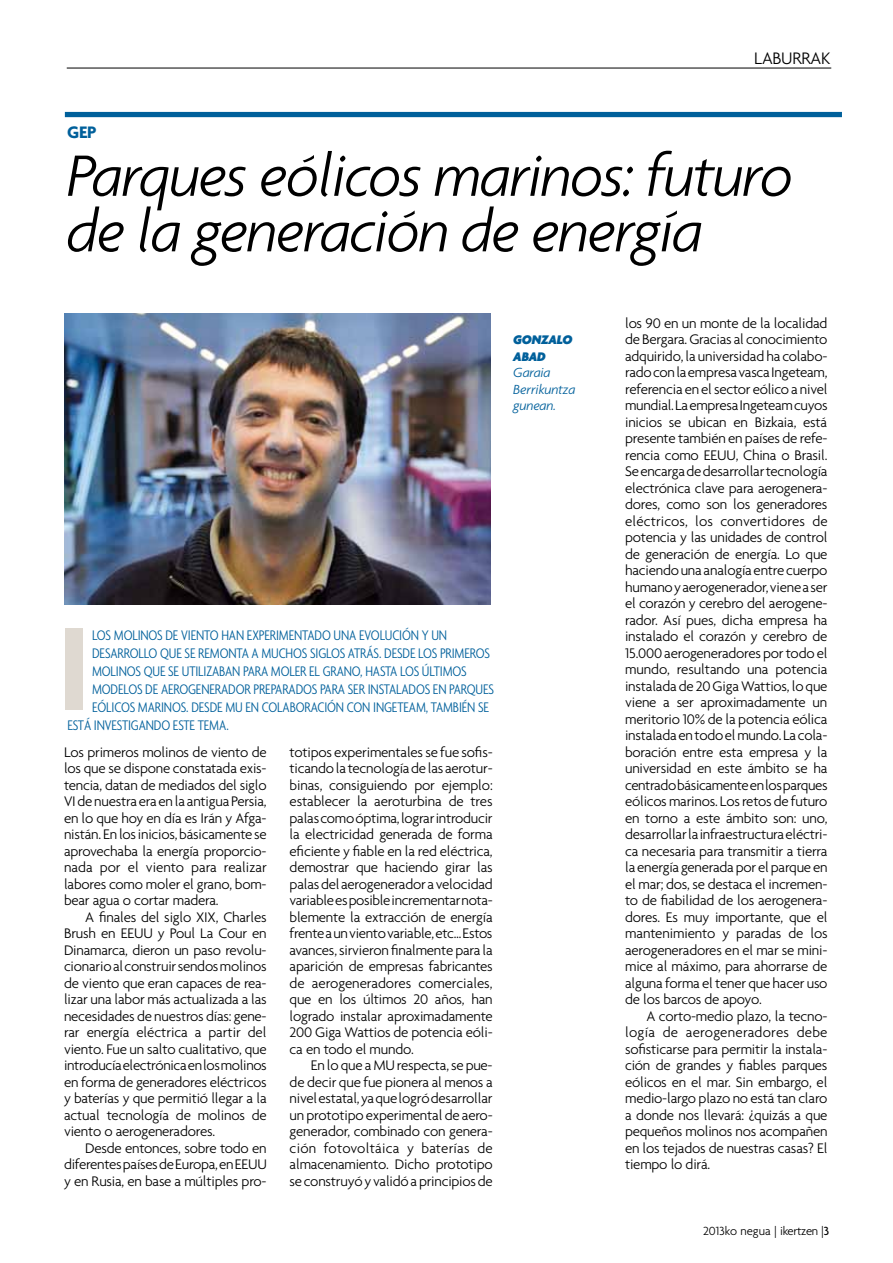
<style>
.page{position:relative;width:893px;height:1263px;background:#fff}
.page>*{position:absolute;margin:0;border:0;box-sizing:border-box;transform-origin:0 0}
.t1{font:italic 300 63px/55.5px "Agenda";letter-spacing:-.03em;color:#000}
.t2{font:300 18px "Agenda";letter-spacing:-.02em;color:#000}
.t3{font:700 18px "Agenda";color:#00609b}
.t4{font:300 15px/16.5px "Agenda";letter-spacing:-.015em;color:#000;text-align:justify}
.t5{font:300 condensed 15px/18px "Agenda";letter-spacing:-.01em;color:#00609b}
.t6{font:italic 300 14.25px/16.5px "Agenda";letter-spacing:-.015em;color:#00609b}
.t7{font:italic 900 13.5px/16.5px "Agenda";letter-spacing:-.015em;color:#00609b}
.t8{font:300 12.75px "Agenda";letter-spacing:-.01em;color:#000}
.s1{font-weight:500}
</style>
<div class="page">
<hr style="left:67px;top:68px;width:764px;height:1px;background:#000">
<img style="left:65px;top:313px;width:425px;height:292px">
<div style="left:65px;top:112px;width:777px;height:5px;background:#00609b"></div>
<div style="left:66px;top:628px;width:17px;height:82px;background:#dfd9d1"></div>
<p class="t3" style="left:67px;top:121px;width:31px">GEP</p>
<p class="t2" style="left:754px;top:47px;width:78px">LABURRAK</p>
<h1 class="t1" style="left:67px;top:147px;width:729px">Parques eólicos marinos: futuro de la generación de energía</h1>
<p class="t7" style="left:513px;top:331px;width:61px">GONZALO<br>ABAD</p>
<p class="t6" style="left:513px;top:364px;width:64px">Garaia<br>Berrikuntza gunean.</p>
<p class="t5" style="left:92px;top:626px;width:356px">LOS MOLINOS DE VIENTO HAN EXPERIMENTADO UNA EVOLUCIÓN Y UN<br>DESARROLLO QUE SE REMONTA A MUCH</p>
<p class="t5" style="left:293px;top:644px;width:198px">OS SIGLOS ATRÁS. DESDE LOS PRIMEROS</p>
<p class="t5" style="left:92px;top:662px;width:376px">MOLINOS QUE SE UTILIZABAN PARA MOLER EL GRANO, HASTA LOS ÚLTIMOS</p>
<p class="t5" style="left:92px;top:680px;width:403px">MODELOS DE AEROGENERADOR PREPARADOS PARA SER INSTALADOS EN PARQUES</p>
<p class="t5" style="left:92px;top:698px;width:399px">EÓLICOS MARINOS. DESDE MU EN COLABORACIÓN CON INGETEAM, TAMBIÉN SE</p>
<p class="t5" style="left:67px;top:716px;width:163px">ESTÁ INVESTIGANDO ESTE TEMA.</p>
<p class="t4" style="left:64px;top:743px;width:204px">Los primeros molinos de viento de los que se dispone constatada exis&shy;tencia, datan de mediados del siglo VI de nuestra era en la antigua Persia, en lo que hoy en día es Irán y Afga&shy;nistán. En los inicios, básicamente se aprovechaba la energía proporcio&shy;nada por el viento para realizar labores como moler el grano, bom&shy;bear agua o cortar madera.</p>
<p class="t4" style="left:64px;top:908px;width:204px;text-indent:21px">A finales del siglo XIX, Charles Brush en EEUU y Poul La Cour en Dinamarca, dieron un paso revolu&shy;cionario al construir sendos molinos de viento que eran capaces de rea&shy;lizar una labor más actualizada a las necesidades de nuestros días: gene&shy;rar energía eléctrica a partir del viento. Fue un salto cualitativo, que introducía electrónica en los molinos en forma de generadores eléctricos y baterías y que permitió llegar a la actual tecnología de molinos de viento o aerogeneradores.</p>
<p class="t4" style="left:64px;top:1139px;width:204px;text-indent:21px">Desde entonces, sobre todo en diferentes países de Europa, en EEUU y en Rusia, en base a múltiples pro-</p>
<p class="t4" style="left:290px;top:743px;width:205px">totipos experimentales se fue sofis&shy;ticando la tecnología de las aerotur&shy;binas, consiguiendo por ejemplo: establecer la aeroturbina de tres palas como óptima, lograr introducir la electricidad generada de forma eficiente y fiable en la red eléctrica, demostrar que haciendo girar las palas del aerogenerador a velocidad variable es posible incrementar nota&shy;blemente la extracción de energía frente a un viento variable, etc… Estos avances, sirvieron finalmente para la aparición de empresas fabricantes de aerogeneradores comerciales, que en los últimos 20 años, han logrado instalar aproximadamente 200 Giga Wattios de potencia eóli&shy;ca en todo el mundo.</p>
<p class="t4" style="left:290px;top:1057px;width:205px;text-indent:21px">En lo que a MU respecta, se pue&shy;de decir que fue pionera al menos a nivel estatal, ya que logró desarrollar un prototipo experimental de aero&shy;generador, combinado con genera&shy;ción fotovoltáica y baterías de almacenamiento. Dicho prototipo se construyó y validó a principios de</p>
<p class="t4" style="left:625px;top:314px;width:204px">los 90 en un monte de la localidad de Bergara. Gracias al conocimiento adquirido, la universidad ha colabo&shy;rado con la empresa vasca Ingeteam, referencia en el sector eólico a nivel mundial. La empresa Ingeteam cuyos inicios se ubican en Bizkaia, está presente también en países de refe&shy;rencia como EEUU, China o Brasil.<br>Se encarga de desarrollar tecnología electrónica clave para aerogenera&shy;dores, como son los generadores eléctricos, los convertidores de potencia y las unidades de control de generación de energía. Lo que haciendo una analogía entre cuerpo humano y aerogenerador, viene a ser el corazón y cerebro del aerogene&shy;rador. Así pues, dicha empresa ha instalado el corazón y cerebro de 15.000 aerogeneradores por todo el mundo, resultando una potencia instalada de 20 Giga Wattios, lo que viene a ser aproximadamente un meritorio 10% de la potencia eólica instalada en todo el mundo. La cola&shy;boración entre esta empresa y la universidad en este ámbito se ha centrado básicamente en los parques eólicos marinos. Los retos de futuro en torno a este ámbito son: uno, desarrollar la infraestructura eléctri&shy;ca necesaria para transmitir a tierra la energía generada por el parque en el mar; dos, se destaca el incremen&shy;to de fiabilidad de los aerogenera&shy;dores. Es muy importante, que el mantenimiento y paradas de los aerogeneradores en el mar se mini&shy;mice al máximo, para ahorrarse de alguna forma el tener que hacer uso de los barcos de apoyo.</p>
<p class="t4" style="left:625px;top:1007px;width:204px;text-indent:21px">A corto-medio plazo, la tecno&shy;logía de aerogeneradores debe sofisticarse para permitir la instala&shy;ción de grandes y fiables parques eólicos en el mar. Sin embargo, el medio-largo plazo no está tan claro a donde nos llevará: ¿quizás a que pequeños molinos nos acompañen en los tejados de nuestras casas? El tiempo lo dirá.</p>
<p class="t8" style="left:703px;top:1223px;width:128px">2013ko negua | ikertzen |<span class="s1">3</span></p>
</div>
